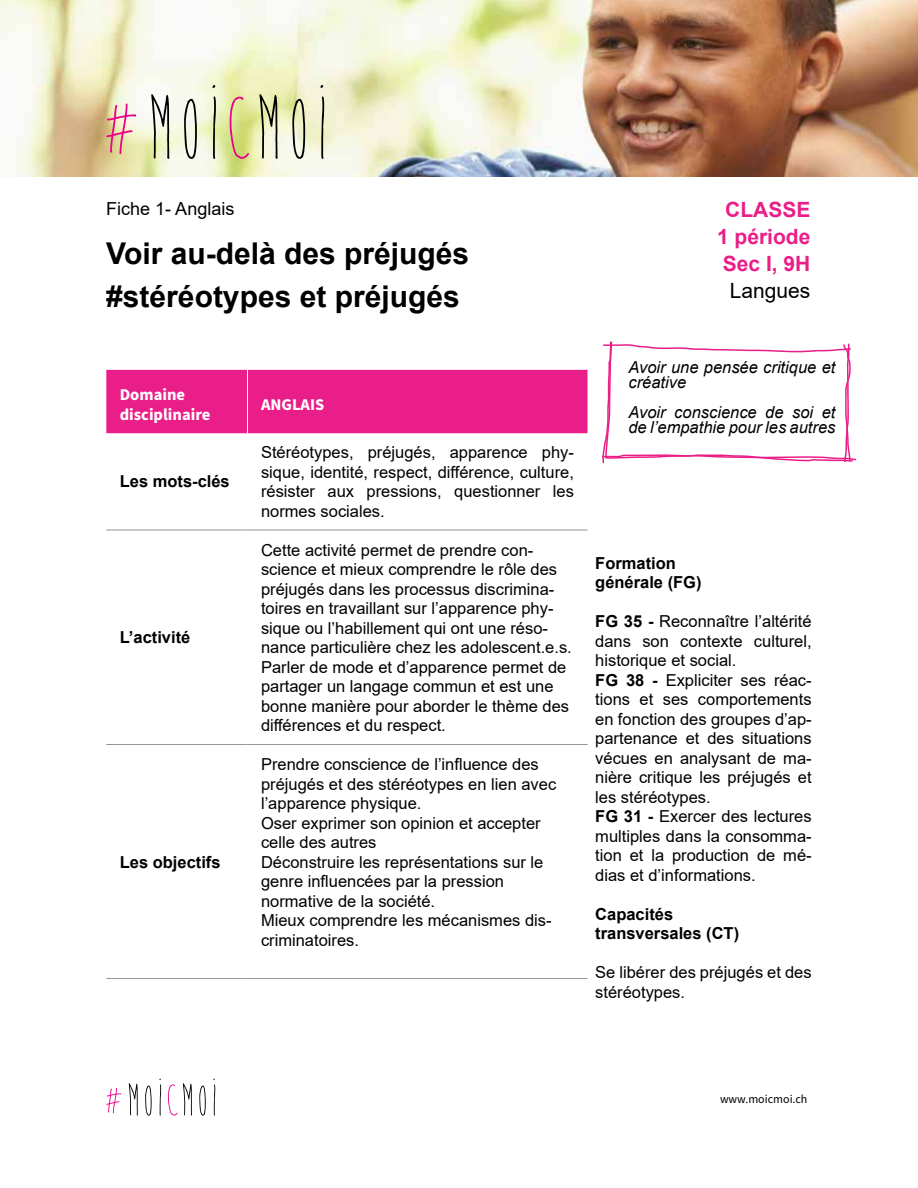
<style>
.page{position:relative;width:918px;height:1188px;background:#fff}
.page>*{position:absolute;margin:0;border:0;box-sizing:border-box;transform-origin:0 0}
.t1{font:700 30px/42.8px "Arial";color:#000}
.t2{font:700 21px/27px "Arial";color:#ea1e88;text-align:center}
.t3{font:21px "Arial";color:#000}
.t4{font:18px "Arial";color:#000}
.t5{font:16.5px/19.5px "Arial";color:#000}
.t6{font:700 16.5px/19.5px "Arial";color:#000}
.t7{font:italic 16.5px/15px "Arial";color:#000}
.t8{font:700 16.5px/19.5px "Source Sans Pro";color:#fff}
.t9{font:12px "Source Sans Pro";color:#000}
.s1{font-weight:700}
</style>
<div class="page">
<img style="left:0;top:0;width:918px;height:176px">
<svg style="left:230px;top:97px;width:19px;height:62px"></svg>
<svg style="left:106px;top:103px;width:30px;height:51px;background:#e9bcae"></svg>
<svg style="left:151px;top:94px;width:18px;height:65px"></svg>
<svg style="left:184px;top:99px;width:13px;height:60px"></svg>
<svg style="left:213px;top:96px;width:3px;height:63px"></svg>
<svg style="left:259px;top:94px;width:19px;height:65px"></svg>
<svg style="left:292px;top:99px;width:13px;height:60px"></svg>
<svg style="left:321px;top:96px;width:3px;height:63px"></svg>
<svg style="left:602px;top:341px;width:255px;height:123px"></svg>
<svg style="left:106px;top:1088px;width:15px;height:25px"></svg>
<svg style="left:129px;top:1083px;width:9px;height:33px"></svg>
<svg style="left:145px;top:1086px;width:7px;height:30px"></svg>
<svg style="left:168px;top:1083px;width:24px;height:33px"></svg>
<svg style="left:199px;top:1086px;width:7px;height:30px"></svg>
<svg style="left:159px;top:1079px;width:2px;height:37px"></svg>
<svg style="left:213px;top:1079px;width:2px;height:37px"></svg>
<div style="left:106px;top:370px;width:482px;height:63px;background:#ea1e88"></div>
<hr style="left:247px;top:370px;width:1px;height:63px;background:#fff">
<hr style="left:248px;top:978px;width:340px;height:1px;background:#939598">
<hr style="left:106px;top:530px;width:142px;height:1px;background:#939598">
<hr style="left:106px;top:978px;width:142px;height:1px;background:#939598">
<hr style="left:248px;top:530px;width:340px;height:1px;background:#939598">
<hr style="left:106px;top:744px;width:142px;height:1px;background:#939598">
<hr style="left:248px;top:744px;width:340px;height:1px;background:#939598">
<p class="t4" style="left:106px;top:196px;width:130px">Fiche 1- Anglais</p>
<h1 class="t1" style="left:106px;top:233px;width:364px">Voir au-delà des préjugés #stéréotypes et préjugés</h1>
<p class="t8" style="left:120px;top:385px;width:92px">Domaine disciplinaire</p>
<p class="t8" style="left:261px;top:395px;width:65px">ANGLAIS</p>
<p class="t6" style="left:120px;top:472px;width:112px">Les mots-clés</p>
<p class="t6" style="left:120px;top:628px;width:72px">L’activité</p>
<p class="t6" style="left:120px;top:852px;width:102px">Les objectifs</p>
<p class="t5" style="left:261px;top:442px;width:315px;text-align:justify">Stéréotypes, préjugés, apparence phy&shy;sique, identité, respect, différence, culture, résister aux pressions, questionner les normes sociales.</p>
<p class="t5" style="left:261px;top:540px;width:312px">Cette activité permet de prendre con&shy;science et mieux comprendre le rôle des préjugés dans les processus discrimina&shy;toires en travaillant sur l’apparence phy&shy;sique ou l’habillement qui ont une réso&shy;nance particulière chez les adolescent.e.s.<br>Parler de mode et d’apparence permet de partager un langage commun et est une bonne manière pour aborder le thème des différences et du respect.</p>
<p class="t5" style="left:261px;top:754px;width:297px">Prendre conscience de l’influence des préjugés et des stéréotypes en lien avec l’apparence physique.<br>Oser exprimer son opinion et accepter celle des autres<br>Déconstruire les représentations sur le genre influencées par la pression normative de la société.<br>Mieux comprendre les mécanismes dis&shy;criminatoires.</p>
<p class="t2" style="left:717px;top:197px;width:95px">CLASSE<br>1 période<br>Sec I, 9H</p>
<p class="t3" style="left:730px;top:277px;width:82px">Langues</p>
<p class="t7" style="left:628px;top:360px;width:209px">Avoir une pensée critique et créative</p>
<p class="t7" style="left:628px;top:405px;width:209px">Avoir conscience de soi et de l’empathie pour les autres</p>
<p class="t6" style="left:595px;top:553px;width:108px">Formation générale (FG)</p>
<p class="t5" style="left:595px;top:612px;width:218px"><span class="s1">FG 35 -</span> Reconnaître l’altérité dans son contexte culturel, historique et social.<br><span class="s1">FG 38 -</span> Expliciter ses réac&shy;tions et ses comportements en fonction des groupes d’ap&shy;partenance et des situations vécues en analysant de ma&shy;nière critique les préjugés et les stéréotypes.<br><span class="s1">FG 31 -</span> Exercer des lectures multiples dans la consomma&shy;tion et la production de mé&shy;dias et d’informations.</p>
<p class="t6" style="left:595px;top:904px;width:145px">Capacités transversales (CT)</p>
<p class="t5" style="left:595px;top:963px;width:218px">Se libérer des préjugés et des stéréotypes.</p>
<p class="t9" style="left:720px;top:1091px;width:89px">www.moicmoi.ch</p>
</div>
